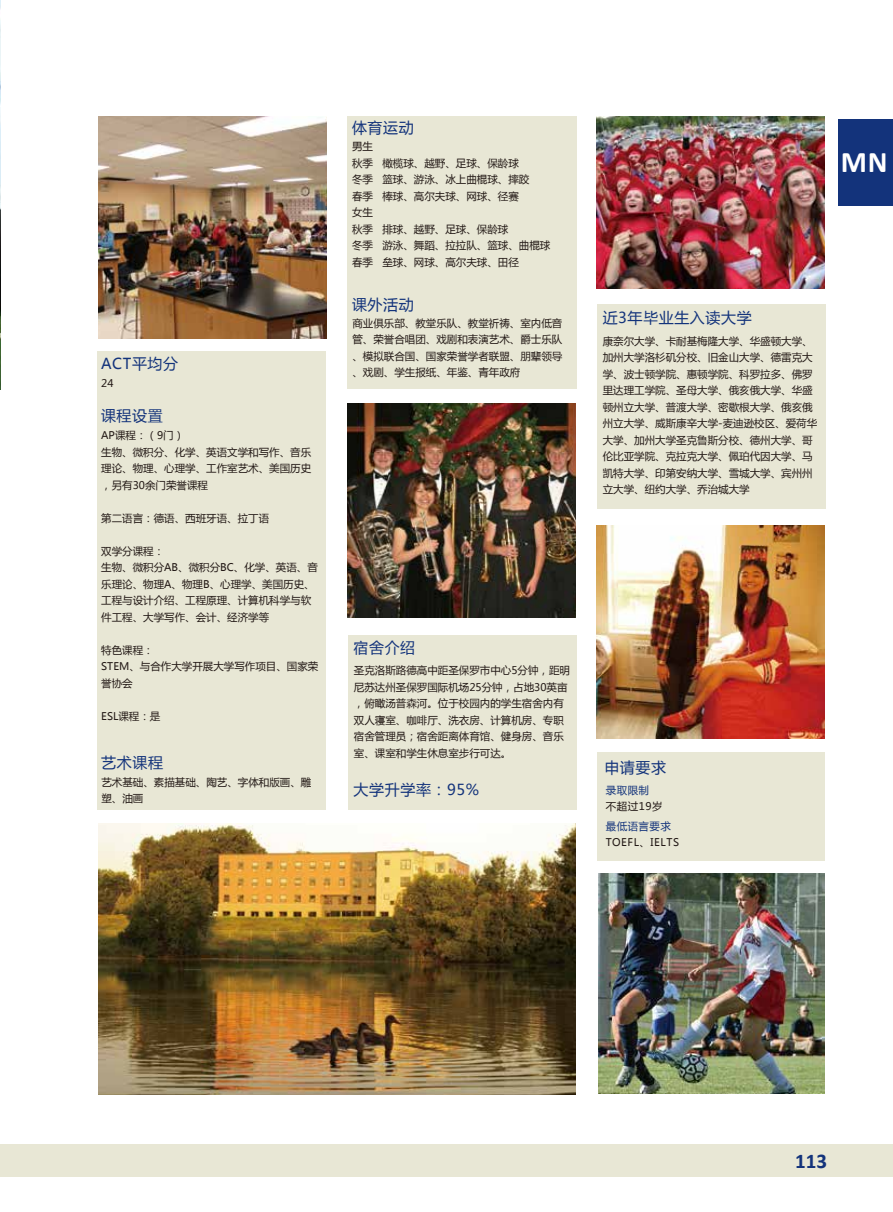
<style>
.page{position:relative;width:893px;height:1212px;background:#fff}
.page>*{position:absolute;margin:0;border:0;box-sizing:border-box;transform-origin:0 0}
.t1{font:700 30px "Calibri";color:#fff}
.t2{font:700 21px "Calibri";color:#13337b}
.t3{font:15px "Microsoft Ya Hei";letter-spacing:.04em;color:#13337b}
.t4{font:10.5px/16.5px "Microsoft Ya Hei";color:#221815}
.t5{font:10.5px "Microsoft Ya Hei";letter-spacing:.05em;color:#221815}
.t6{font:10.5px "Microsoft Ya Hei";letter-spacing:.04em;color:#13337b}
</style>
<div class="page">
<div style="left:597px;top:304px;width:228px;height:204px;background:#e8e7d5"></div>
<div style="left:98px;top:352px;width:228px;height:458px;background:#e8e7d5"></div>
<div style="left:597px;top:752px;width:228px;height:109px;background:#e8e7d5"></div>
<div style="left:348px;top:635px;width:228px;height:175px;background:#e8e7d5"></div>
<div style="left:347px;top:117px;width:229px;height:272px;background:#e8e7d5"></div>
<img style="left:0;top:0;width:1px;height:390px">
<div style="left:0;top:1144px;width:893px;height:33px;background:#e8e7d5"></div>
<div style="left:838px;top:119px;width:55px;height:87px;background:#13337b"></div>
<img style="left:98px;top:117px;width:228px;height:221px">
<img style="left:98px;top:823px;width:478px;height:271px">
<img style="left:597px;top:117px;width:228px;height:172px">
<img style="left:597px;top:525px;width:228px;height:213px">
<img style="left:348px;top:404px;width:228px;height:214px">
<img style="left:598px;top:873px;width:227px;height:220px">
<h3 class="t3" style="left:352px;top:117px;width:63px">体育运动</h3>
<p class="t4" style="left:352px;top:138px;width:200px">男生<br>秋季 橄榄球、越野、足球、保龄球<br>冬季 篮球、游泳、冰上曲棍球、摔跤<br>春季 棒球、高尔夫球、网球、径赛<br>女生<br>秋季 排球、越野、足球、保龄球<br>冬季 游泳、舞蹈、拉拉队、篮球、曲棍球春季 垒球、网球、高尔夫球、田径</p>
<h3 class="t3" style="left:101px;top:354px;width:79px">ACT平均分</h3>
<p class="t4" style="left:101px;top:375px;width:14px">24</p>
<h3 class="t3" style="left:352px;top:295px;width:63px">课外活动</h3>
<p class="t4" style="left:352px;top:314px;width:211px;text-align:justify">商业俱乐部、教堂乐队、教堂祈祷、室内低音管、荣誉合唱团、戏剧和表演艺术、爵士乐队、模拟联合国、国家荣誉学者联盟、朋辈领导、戏剧、学生报纸、年鉴、青年政府</p>
<h3 class="t3" style="left:101px;top:406px;width:63px">课程设置</h3>
<p class="t4" style="left:101px;top:427px;width:211px">AP课程：（9门）<br>生物、微积分、化学、英语文学和写作、音乐理论、物理、心理学、工作室艺术、美国历史，另有30余门荣誉课程</p>
<p class="t4" style="left:101px;top:509px;width:169px">第二语言：德语、西班牙语、拉丁语</p>
<p class="t4" style="left:101px;top:542px;width:218px">双学分课程：<br>生物、微积分AB、微积分BC、化学、英语、音乐理论、物理A、物理B、心理学、美国历史、工程与设计介绍、工程原理、计算机科学与软件工程、大学写作、会计、经济学等</p>
<p class="t4" style="left:101px;top:641px;width:219px">特色课程：<br>STEM、与合作大学开展大学写作项目、国家荣誉协会</p>
<p class="t4" style="left:101px;top:707px;width:61px">ESL课程：是</p>
<h3 class="t3" style="left:101px;top:752px;width:63px">艺术课程</h3>
<p class="t4" style="left:101px;top:773px;width:211px">艺术基础、素描基础、陶艺、字体和版画、雕塑、油画</p>
<h3 class="t3" style="left:354px;top:780px;width:127px">大学升学率：95%</h3>
<h3 class="t3" style="left:354px;top:637px;width:63px">宿舍介绍</h3>
<p class="t4" style="left:354px;top:662px;width:218px">圣克洛斯路德高中距圣保罗市中心5分钟，距明尼苏达州圣保罗国际机场25分钟，占地30英亩，俯瞰汤普森河。位于校园内的学生宿舍内有双人寝室、咖啡厅、洗衣房、计算机房、专职宿舍管理员；宿舍距离体育馆、健身房、音乐室、课室和学生休息室步行可达。</p>
<h1 class="t1" style="left:841px;top:141px;width:48px">MN</h1>
<h3 class="t3" style="left:603px;top:308px;width:151px">近3年毕业生入读大学</h3>
<p class="t4" style="left:603px;top:332px;width:216px">康奈尔大学、卡耐基梅隆大学、华盛顿大学、加州大学洛杉矶分校、旧金山大学、德雷克大学、波士顿学院、惠顿学院、科罗拉多、佛罗里达理工学院、圣母大学、俄亥俄大学、华盛顿州立大学、普渡大学、密歇根大学、俄亥俄州立大学、威斯康辛大学-麦迪逊校区、爱荷华大学、加州大学圣克鲁斯分校、德州大学、哥伦比亚学院、克拉克大学、佩珀代因大学、马凯特大学、印第安纳大学、雪城大学、宾州州立大学、纽约大学、乔治城大学</p>
<h3 class="t3" style="left:604px;top:758px;width:63px">申请要求</h3>
<p class="t6" style="left:606px;top:783px;width:45px">录取限制</p>
<p class="t4" style="left:606px;top:797px;width:58px">不超过19岁</p>
<p class="t6" style="left:606px;top:819px;width:67px">最低语言要求</p>
<p class="t5" style="left:606px;top:835px;width:75px">TOEFL、IELTS</p>
<h2 class="t2" style="left:795px;top:1146px;width:33px">113</h2>
</div>
